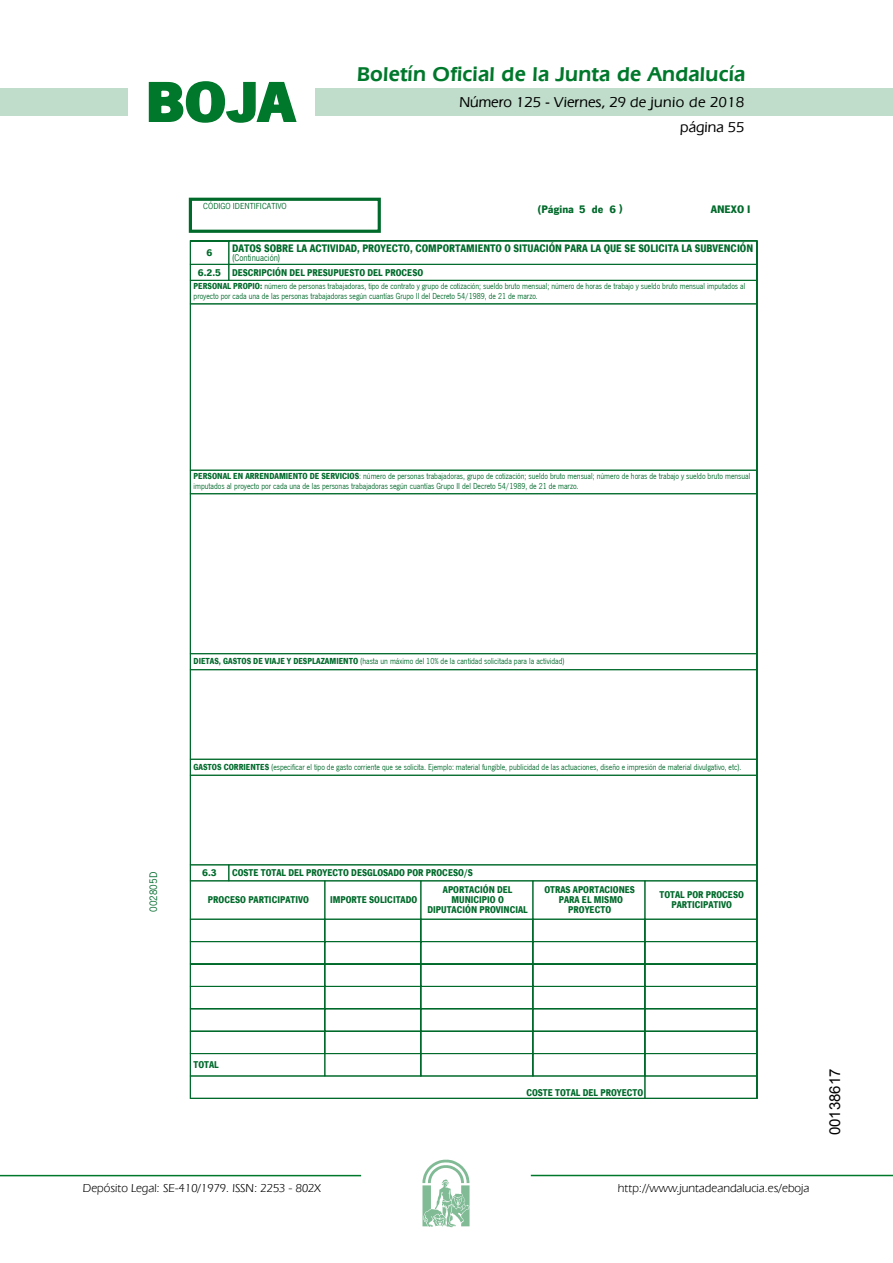
<style>
.page{position:relative;width:893px;height:1263px;background:#fff}
.page>*{position:absolute;margin:0;border:0;box-sizing:border-box;transform-origin:0 0}
.t1{font:700 57.75px "News Got T";color:#00782c;scale:1.14 1}
.t2{font:600 21px "Eras IT Cby BT";letter-spacing:.01em;color:#00782c}
.t3{font:500 15px/24.5px "Eras IT Cby BT";color:#000;text-align:right}
.t4{font:15px "Arial";color:#000}
.t5{font:12px "Eras IT Cby BT";color:#000}
.t6{font:700 11.25px "News Got T";color:#006a2b;scale:.9 1}
.t7{font:700 11.25px "News Got T";color:#006a2b}
.t8{font:11.25px "News Got T";color:#006a2b}
.t9{font:700 10.2px/10.2px "News Got T";color:#006a2b;text-align:center;scale:.9 1}
.t10{font:700 10.2px "News Got T";color:#006a2b}
.t11{font:10.2px "News Got T";color:#006a2b;scale:.9 1}
.t12{font:9px/10.2px "News Got T";color:#006a2b;scale:.9 1}
.t13{font:9px "News Got T";color:#006a2b}
.s1{font-weight:700}
</style>
<div class="page">
<div style="left:315px;top:88px;width:577px;height:28px;background:#bfddca"></div>
<div style="left:0;top:88px;width:128px;height:28px;background:#bfddca"></div>
<hr style="left:0;top:1175px;width:361px;height:1px;background:#00782c">
<svg style="left:422px;top:1159px;width:47px;height:68px"></svg>
<hr style="left:531px;top:1175px;width:361px;height:1px;background:#00782c">
<svg style="left:148px;top:81px;width:149px;height:42px"></svg>
<div style="left:189px;top:198px;width:192px;height:35px;border:3px solid #006a2b"></div>
<div style="left:228px;top:240px;width:529px;height:25px;border:1px solid #006a2b"></div>
<div style="left:190px;top:264px;width:39px;height:17px;border:1px solid #006a2b"></div>
<div style="left:228px;top:264px;width:529px;height:17px;border:1px solid #006a2b"></div>
<div style="left:190px;top:280px;width:567px;height:24px;border:1px solid #006a2b"></div>
<div style="left:190px;top:470px;width:567px;height:24px;border:1px solid #006a2b"></div>
<div style="left:190px;top:653px;width:567px;height:17px;border:1px solid #006a2b"></div>
<div style="left:190px;top:759px;width:567px;height:17px;border:1px solid #006a2b"></div>
<div style="left:190px;top:775px;width:567px;height:90px;border:1px solid #006a2b"></div>
<div style="left:190px;top:864px;width:39px;height:17px;border:1px solid #006a2b"></div>
<div style="left:228px;top:864px;width:529px;height:17px;border:1px solid #006a2b"></div>
<div style="left:190px;top:880px;width:135px;height:40px;border:1px solid #006a2b"></div>
<div style="left:324px;top:880px;width:97px;height:40px;border:1px solid #006a2b"></div>
<div style="left:420px;top:880px;width:113px;height:40px;border:1px solid #006a2b"></div>
<div style="left:532px;top:880px;width:113px;height:40px;border:1px solid #006a2b"></div>
<div style="left:644px;top:880px;width:113px;height:40px;border:1px solid #006a2b"></div>
<svg style="left:190px;top:919px;width:567px;height:134px"></svg>
<div style="left:190px;top:1053px;width:135px;height:23px;border:1px solid #006a2b"></div>
<svg style="left:324px;top:1053px;width:433px;height:23px"></svg>
<div style="left:190px;top:1076px;width:455px;height:23px;border:1px solid #006a2b"></div>
<div style="left:644px;top:1076px;width:113px;height:23px;border:1px solid #006a2b"></div>
<h1 class="t1" style="left:145px;top:68px;width:133px">BOJA</h1>
<p class="t13" style="left:203px;top:201px;width:85px">CÓDIGO IDENTIFICATIVO</p>
<h2 class="t2" style="left:357px;top:62px;width:390px">Boletín Oficial de la Junta de Andalucía</h2>
<h3 class="t3" style="left:459px;top:90px;width:286px">Número 125 - Viernes, 29 de junio de 2018 página 55</h3>
<p class="t7" style="left:537px;top:203px;width:38px">(Página</p>
<p class="t7" style="left:592px;top:203px;width:13px">de</p>
<p class="t7" style="left:619px;top:201px;width:5px">)</p>
<p class="t7" style="left:579px;top:203px;width:8px">5</p>
<p class="t7" style="left:609px;top:203px;width:8px">6</p>
<p class="t7" style="left:710px;top:203px;width:41px">ANEXO I</p>
<p class="t10" style="left:207px;top:246px;width:7px">6</p>
<p class="t6" style="left:232px;top:241px;width:580px">DATOS SOBRE LA ACTIVIDAD, PROYECTO, COMPORTAMIENTO O SITUACIÓN PARA LA QUE SE SOLICITA LA SUBVENCIÓN</p>
<p class="t11" style="left:232px;top:252px;width:55px">(Continuación)</p>
<p class="t10" style="left:198px;top:266px;width:227px">6.2.5 DESCRIPCIÓN DEL PRESUPUESTO DEL PROCESO</p>
<p class="t12" style="left:193px;top:281px;width:614px"><span class="s1">PERSONAL PROPIO:</span> número de personas trabajadoras, tipo de contrato y grupo de cotización; sueldo bruto mensual; número de horas de trabajo y sueldo bruto mensual imputados al proyecto por cada una de las personas trabajadoras según cuantías Grupo II del Decreto 54/1989, de 21 de marzo.</p>
<p class="t12" style="left:193px;top:471px;width:620px"><span class="s1">PERSONAL EN ARRENDAMIENTO DE SERVICIOS</span>: número de personas trabajadoras, grupo de cotización; sueldo bruto mensual; número de horas de trabajo y sueldo bruto mensual imputados al proyecto por cada una de las personas trabajadoras según cuantías Grupo II del Decreto 54/1989, de 21 de marzo.</p>
<p class="t12" style="left:193px;top:656px;width:413px"><span class="s1">DIETAS, GASTOS DE VIAJE Y DESPLAZAMIENTO</span> (hasta un máximo del 10% de la cantidad solicitada para la actividad)</p>
<p class="t12" style="left:193px;top:762px;width:610px"><span class="s1">GASTOS CORRIENTES</span> (especificar el tipo de gasto corriente que se solicita. Ejemplo: material fungible, publicidad de las actuaciones, diseño e impresión de material divulgativo, etc).</p>
<p class="t8" style="left:147px;top:912px;width:41px;rotate:-90deg">002805D</p>
<p class="t10" style="left:202px;top:867px;width:16px">6.3</p>
<p class="t9" style="left:232px;top:868px;width:269px">COSTE TOTAL DEL PROYECTO DESGLOSADO POR PROCESO/S</p>
<p class="t9" style="left:208px;top:895px;width:114px">PROCESO PARTICIPATIVO</p>
<p class="t9" style="left:330px;top:895px;width:98px">IMPORTE SOLICITADO</p>
<p class="t9" style="left:427px;top:885px;width:113px">APORTACIÓN DEL<br>MUNICIPIO O<br>DIPUTACIÓN PROVINCIAL</p>
<p class="t9" style="left:544px;top:885px;width:102px">OTRAS APORTACIONES<br>PARA EL MISMO<br>PROYECTO</p>
<p class="t9" style="left:659px;top:890px;width:95px">TOTAL POR PROCESO<br>PARTICIPATIVO</p>
<p class="t9" style="left:193px;top:1059px;width:30px">TOTAL</p>
<p class="t9" style="left:526px;top:1088px;width:131px">COSTE TOTAL DEL PROYECTO</p>
<h3 class="t5" style="left:83px;top:1181px;width:239px">Depósito Legal: SE-410/1979. ISSN: 2253 - 802X</h3>
<h3 class="t5" style="left:618px;top:1181px;width:193px">http://www.juntadeandalucia.es/eboja</h3>
<h3 class="t4" style="left:825px;top:1135px;width:68px;rotate:-90deg">00138617</h3>
</div>
